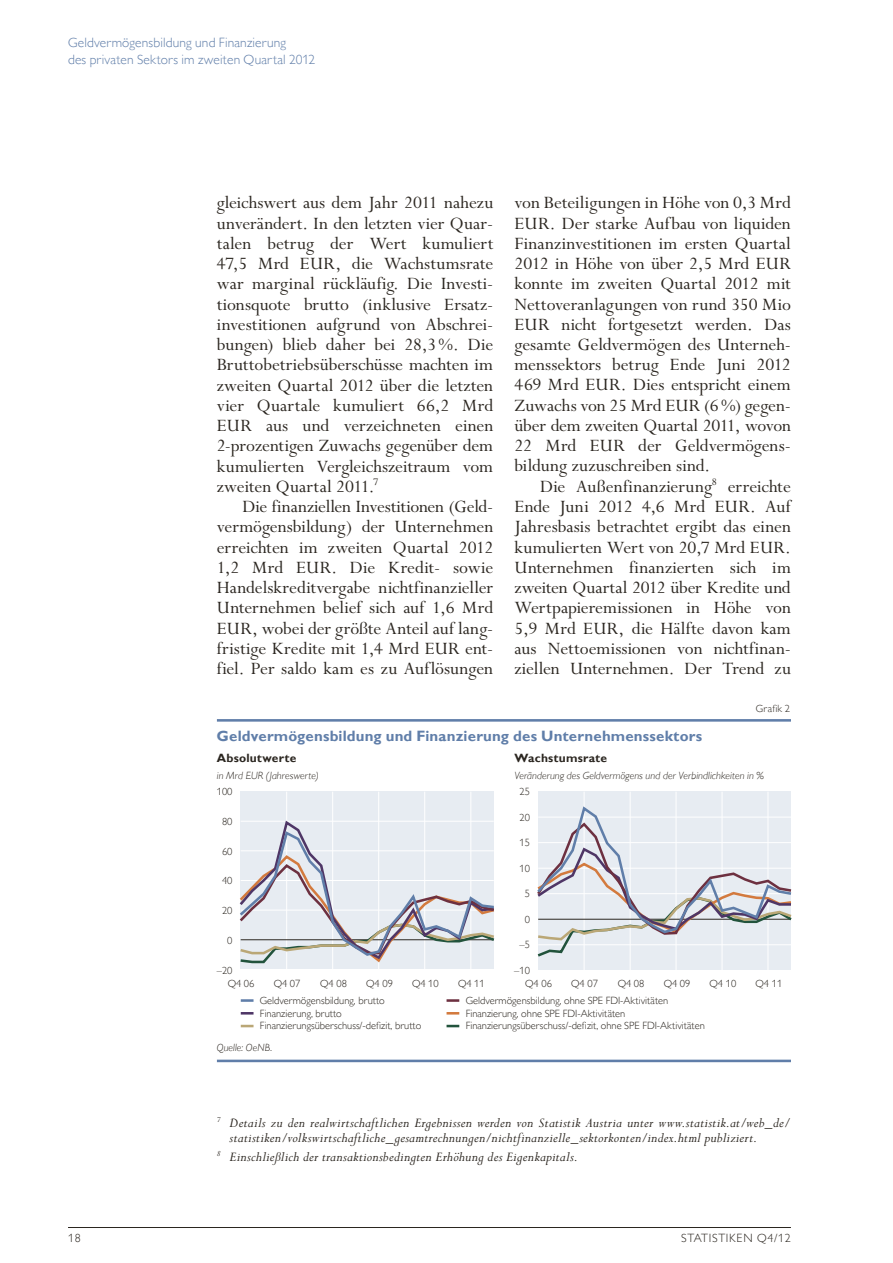
<style>
.page{position:relative;width:893px;height:1263px;background:#fff}
.page>*{position:absolute;margin:0;border:0;box-sizing:border-box;transform-origin:0 0}
.t1{font:19.5px/20.2px "Perpetua Std";color:#2b2620;text-align:justify}
.t2{font:italic 15px/15px "Perpetua Std";letter-spacing:.015em;color:#2b2620}
.t3{font:700 15px "Gill Sans MT Pro";letter-spacing:.01em;color:#607ea9}
.t4{font:300 13.5px/16.5px "Gill Sans MT Pro";letter-spacing:.01em;color:#607ea9}
.t5{font:700 12px "Gill Sans MT Pro";letter-spacing:.02em;color:#2b2620}
.t6{font:300 12px "Gill Sans MT Pro";letter-spacing:.06em;color:#2b2620}
.t7{font:300 10.5px "Gill Sans MT Pro";color:#2b2620}
.t8{font:italic 300 10.5px "Gill Sans MT Pro";letter-spacing:.005em;color:#2b2620}
</style>
<div class="page">
<hr style="left:68px;top:1227px;width:723px;height:1px;background:#2b2620">
<hr style="left:217px;top:719px;width:574px;height:3px;background:#607ea9">
<hr style="left:217px;top:1060px;width:574px;height:2px;background:#607ea9">
<svg style="left:241px;top:999px;width:13px;height:3px"></svg>
<svg style="left:447px;top:999px;width:12px;height:3px"></svg>
<svg style="left:241px;top:1012px;width:13px;height:2px"></svg>
<svg style="left:447px;top:1012px;width:12px;height:2px"></svg>
<svg style="left:241px;top:1025px;width:13px;height:2px"></svg>
<svg style="left:447px;top:1025px;width:12px;height:2px"></svg>
<div style="left:241px;top:792px;width:253px;height:177px;background:#e7ecf2"></div>
<hr style="left:286px;top:792px;width:1px;height:177px;background:#fff">
<hr style="left:332px;top:792px;width:1px;height:177px;background:#fff">
<hr style="left:378px;top:792px;width:1px;height:177px;background:#fff">
<hr style="left:424px;top:792px;width:1px;height:177px;background:#fff">
<hr style="left:470px;top:792px;width:1px;height:177px;background:#fff">
<div style="left:538px;top:792px;width:253px;height:178px;background:#e7ecf2"></div>
<hr style="left:584px;top:792px;width:1px;height:178px;background:#fff">
<hr style="left:630px;top:792px;width:1px;height:178px;background:#fff">
<hr style="left:676px;top:792px;width:1px;height:178px;background:#fff">
<hr style="left:722px;top:792px;width:1px;height:178px;background:#fff">
<hr style="left:767px;top:792px;width:1px;height:178px;background:#fff">
<svg style="left:239px;top:818px;width:256px;height:146px"></svg>
<svg style="left:537px;top:804px;width:255px;height:155px"></svg>
<p class="t4" style="left:68px;top:34px;width:249px">Geldvermögensbildung und Finanzierung<br>des privaten Sektors im zweiten Quartal 2012</p>
<p class="t1" style="left:217px;top:193px;width:278px">gleichswert aus dem Jahr 2011 nahezu unverändert. In den letzten vier Quar&shy;talen betrug der Wert kumuliert 47,5 Mrd EUR, die Wachstumsrate war marginal rückläufig. Die Investi&shy;tionsquote brutto (inklusive Ersatz&shy;investitionen aufgrund von Abschrei&shy;bungen) blieb daher bei 28,3%. Die Bruttobetriebsüberschüsse machten im zweiten Quartal 2012 über die letzten vier Quartale kumuliert 66,2 Mrd EUR aus und verzeichneten einen 2-prozentigen Zuwachs gegenüber dem kumulierten Vergleichszeitraum vom zweiten Quartal 2011.<sup>7</sup></p>
<p class="t1" style="left:217px;top:497px;width:278px;text-indent:26px">Die finanziellen Investitionen (Geld&shy;vermögensbildung) der Unternehmen erreichten im zweiten Quartal 2012<br>1,2 Mrd EUR. Die Kredit- sowie Handelskreditvergabe nichtfinanzieller Unternehmen belief sich auf 1,6 Mrd EUR, wobei der größte Anteil auf lang&shy;fristige Kredite mit 1,4 Mrd EUR ent&shy;fiel. Per saldo kam es zu Auflösungen</p>
<p class="t1" style="left:514px;top:193px;width:278px">von Beteiligungen in Höhe von 0,3 Mrd EUR. Der starke Aufbau von liquiden Finanzinvestitionen im ersten Quartal 2012 in Höhe von über 2,5 Mrd EUR konnte im zweiten Quartal 2012 mit Nettoveranlagungen von rund 350 Mio EUR nicht fortgesetzt werden. Das gesamte Geldvermögen des Unterneh&shy;menssektors betrug Ende Juni 2012<br>469 Mrd EUR. Dies entspricht einem Zuwachs von 25 Mrd EUR (6%) gegen&shy;über dem zweiten Quartal 2011, wovon 22 Mrd EUR der Geldvermögens&shy;bildung zuzuschreiben sind.</p>
<p class="t1" style="left:514px;top:477px;width:278px;text-indent:25px">Die Außenfinanzierung<sup>8</sup> erreichte Ende Juni 2012 4,6 Mrd EUR. Auf Jahresbasis betrachtet ergibt das einen kumulierten Wert von 20,7 Mrd EUR.<br>Unternehmen finanzierten sich im zweiten Quartal 2012 über Kredite und Wertpapieremissionen in Höhe von 5,9 Mrd EUR, die Hälfte davon kam aus Nettoemissionen von nichtfinan&shy;ziellen Unternehmen. Der Trend zu</p>
<p class="t7" style="left:756px;top:702px;width:36px">Grafik 2</p>
<p class="t3" style="left:217px;top:726px;width:487px">Geldvermögensbildung und Finanzierung des Unternehmenssektors</p>
<p class="t5" style="left:217px;top:750px;width:81px">Absolutwerte</p>
<p class="t7" style="left:217px;top:785px;width:17px">100</p>
<p class="t7" style="left:222px;top:815px;width:12px">80</p>
<p class="t7" style="left:222px;top:845px;width:12px">60</p>
<p class="t7" style="left:222px;top:874px;width:12px">40</p>
<p class="t7" style="left:222px;top:904px;width:12px">20</p>
<p class="t7" style="left:227px;top:934px;width:7px">0</p>
<p class="t7" style="left:217px;top:964px;width:17px">–20</p>
<p class="t8" style="left:217px;top:769px;width:104px">in Mrd EUR (Jahreswerte)</p>
<p class="t5" style="left:514px;top:750px;width:94px">Wachstumsrate</p>
<p class="t7" style="left:520px;top:785px;width:12px">25</p>
<p class="t7" style="left:520px;top:811px;width:12px">20</p>
<p class="t7" style="left:520px;top:836px;width:12px">15</p>
<p class="t7" style="left:520px;top:862px;width:12px">10</p>
<p class="t7" style="left:525px;top:887px;width:7px">5</p>
<p class="t7" style="left:525px;top:913px;width:7px">0</p>
<p class="t7" style="left:520px;top:938px;width:12px">–5</p>
<p class="t7" style="left:514px;top:964px;width:17px">–10</p>
<p class="t8" style="left:514px;top:769px;width:251px">Veränderung des Geldvermögens und der Verbindlichkeiten in %</p>
<p class="t7" style="left:228px;top:977px;width:28px">Q4 06</p>
<p class="t7" style="left:274px;top:977px;width:28px">Q4 07</p>
<p class="t7" style="left:320px;top:977px;width:28px">Q4 08</p>
<p class="t7" style="left:366px;top:977px;width:28px">Q4 09</p>
<p class="t7" style="left:412px;top:977px;width:28px">Q4 10</p>
<p class="t7" style="left:458px;top:977px;width:28px">Q4 11</p>
<p class="t7" style="left:525px;top:977px;width:28px">Q4 06</p>
<p class="t7" style="left:571px;top:977px;width:28px">Q4 07</p>
<p class="t7" style="left:618px;top:977px;width:28px">Q4 08</p>
<p class="t7" style="left:664px;top:977px;width:28px">Q4 09</p>
<p class="t7" style="left:709px;top:977px;width:28px">Q4 10</p>
<p class="t7" style="left:755px;top:977px;width:28px">Q4 11</p>
<p class="t7" style="left:260px;top:994px;width:126px">Geldvermögensbildung, brutto</p>
<p class="t7" style="left:466px;top:994px;width:204px">Geldvermögensbildung, ohne SPE FDI-Aktivitäten</p>
<p class="t7" style="left:260px;top:1007px;width:83px">Finanzierung, brutto</p>
<p class="t7" style="left:466px;top:1007px;width:161px">Finanzierung, ohne SPE FDI-Aktivitäten</p>
<p class="t7" style="left:260px;top:1019px;width:163px">Finanzierungsüberschuss/-defizit, brutto</p>
<p class="t7" style="left:466px;top:1019px;width:241px">Finanzierungsüberschuss/-defizit, ohne SPE FDI-Aktivitäten</p>
<p class="t8" style="left:217px;top:1041px;width:57px">Quelle: OeNB.</p>
<p class="t2" style="left:230px;top:1115px;width:563px;text-indent:-13px"><sup>7</sup> Details zu den realwirtschaftlichen Ergebnissen werden von Statistik Austria unter www.statistik.at/web_de/ statistiken/volkswirtschaftliche_gesamtrechnungen/nichtfinanzielle_sektorkonten/index.html publiziert.</p>
<p class="t2" style="left:217px;top:1150px;width:363px"><sup>8</sup> Einschließlich der transaktionsbedingten Erhöhung des Eigenkapitals.</p>
<p class="t6" style="left:68px;top:1231px;width:14px">18</p>
<p class="t6" style="left:681px;top:1231px;width:111px">STATISTIKEN Q4/12</p>
</div>
